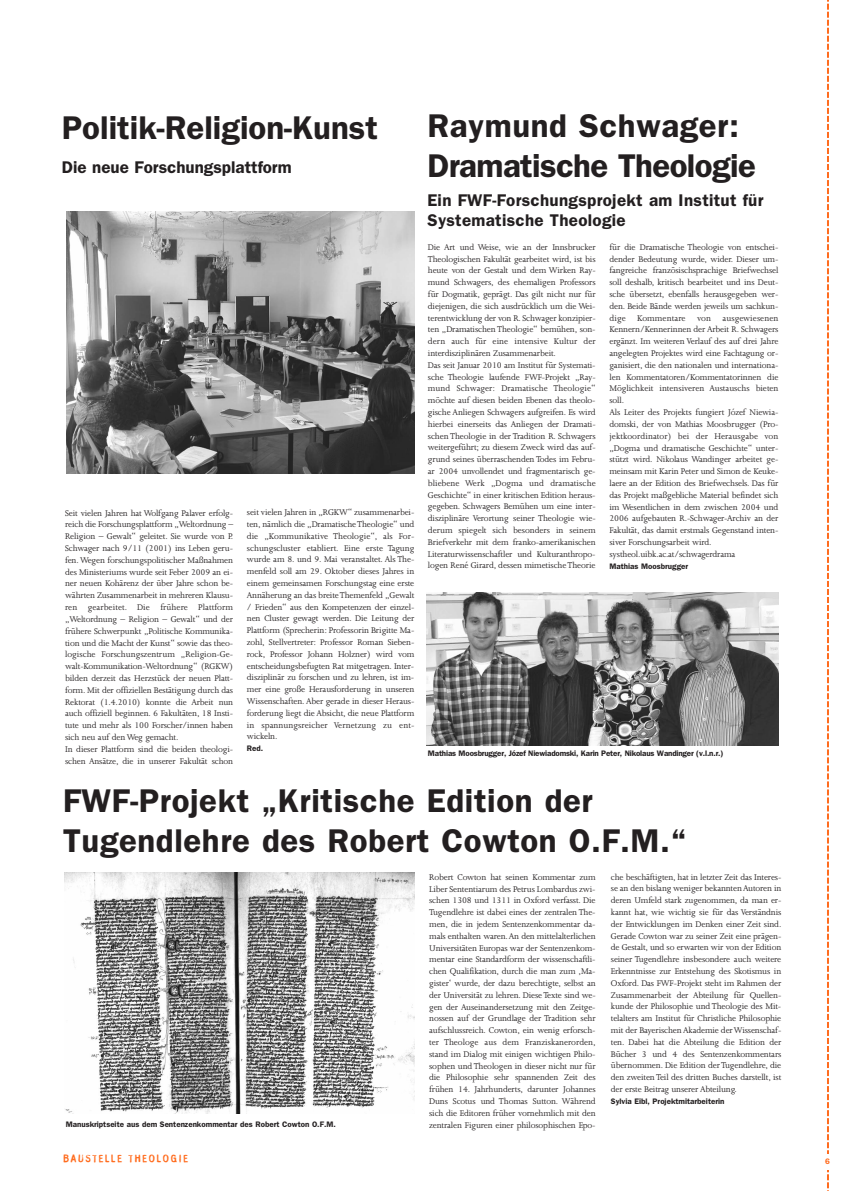
<style>
.page{position:relative;width:842px;height:1191px;background:#fff}
.page>*{position:absolute;margin:0;border:0;box-sizing:border-box;transform-origin:0 0}
.t1{font:600 33px/39.6px "ITC Franklin Gothic Std";letter-spacing:.02em;color:#231f20}
.t2{font:600 33px/39.6px "ITC Franklin Gothic Std";letter-spacing:-.02em;color:#231f20}
.t3{font:600 33px "ITC Franklin Gothic Std";color:#231f20}
.t4{font:600 17px/20.4px "ITC Franklin Gothic Std";letter-spacing:.02em;color:#231f20}
.t5{font:600 17px "ITC Franklin Gothic Std";color:#231f20}
.t6{font:10px "Stamp Gothic";letter-spacing:.1em;color:#ff6c1e}
.t7{font:9.5px/11.8px "Joanna";letter-spacing:-.015em;color:#231f20}
.t8{font:600 8px "ITC Franklin Gothic Std";color:#231f20}
.t9{font:600 8px "ITC Franklin Gothic Std";letter-spacing:-.02em;color:#231f20}
.t10{font:600 8px "ITC Franklin Gothic Std";color:#ff6c1e}
</style>
<div class="page">
<img style="left:64px;top:872px;width:350px;height:241px">
<svg style="left:827px;top:0;width:2px;height:1191px;background:#ff9156"></svg>
<div style="left:824px;top:1154px;width:14px;height:16px;background:#fff"></div>
<img style="left:427px;top:592px;width:352px;height:153px">
<img style="left:66px;top:212px;width:349px;height:261px">
<h1 class="t3" style="left:62px;top:116px;width:318px">Politik-Religion-Kunst</h1>
<h2 class="t5" style="left:62px;top:161px;width:231px">Die neue Forschungsplattform</h2>
<h1 class="t2" style="left:427px;top:109px;width:330px">Raymund Schwager:<br>Dramatische Theologie</h1>
<h2 class="t4" style="left:427px;top:191px;width:337px">Ein FWF-Forschungsprojekt am Institut für<br>Systematische Theologie</h2>
<p class="t7" style="left:428px;top:242px;width:169px">Die Art und Weise, wie an der Innsbrucker Theologischen Fakultät gearbeitet wird, ist bis heute von der Gestalt und dem Wirken Ray&shy;mund Schwagers, des ehemaligen Professors für Dogmatik, geprägt. Das gilt nicht nur für diejenigen, die sich ausdrücklich um die Wei&shy;terentwicklung der von R. Schwager konzipier&shy;ten „Dramatischen Theologie“ bemühen, son&shy;dern auch für eine intensive Kultur der interdisziplinären Zusammenarbeit.<br>Das seit Januar 2010 am Institut für Systemati&shy;sche Theologie laufende FWF-Projekt „Ray&shy;mund Schwager: Dramatische Theologie“ möchte auf diesen beiden Ebenen das theolo&shy;gische Anliegen Schwagers aufgreifen. Es wird hierbei einerseits das Anliegen der Dramati&shy;schen Theologie in der Tradition R. Schwagers weitergeführt; zu diesem Zweck wird das auf&shy;grund seines überraschenden Todes im Febru&shy;ar 2004 unvollendet und fragmentarisch ge&shy;bliebene Werk „Dogma und dramatische Geschichte“ in einer kritischen Edition heraus&shy;gegeben. Schwagers Bemühen um eine inter&shy;disziplinäre Verortung seiner Theologie wie&shy;derum spiegelt sich besonders in seinem Briefverkehr mit dem franko-amerikanischen Literaturwissenschaftler und Kulturanthropo&shy;logen René Girard, dessen mimetische Theorie</p>
<p class="t7" style="left:609px;top:242px;width:171px">für die Dramatische Theologie von entschei&shy;dender Bedeutung wurde, wider. Dieser um&shy;fangreiche französischsprachige Briefwechsel soll deshalb, kritisch bearbeitet und ins Deut&shy;sche übersetzt, ebenfalls herausgegeben wer&shy;den. Beide Bände werden jeweils um sachkun&shy;dige Kommentare von ausgewiesenen Kennern/Kennerinnen der Arbeit R. Schwagers ergänzt. Im weiteren Verlauf des auf drei Jahre angelegten Projektes wird eine Fachtagung or&shy;ganisiert, die den nationalen und internationa&shy;len Kommentatoren/Kommentatorinnen die Möglichkeit intensiveren Austauschs bieten soll.<br>Als Leiter des Projekts fungiert Józef Niewia&shy;domski, der von Mathias Moosbrugger (Pro&shy;jektkoordinator) bei der Herausgabe von „Dogma und dramatische Geschichte“ unter&shy;stützt wird. Nikolaus Wandinger arbeitet ge&shy;meinsam mit Karin Peter und Simon de Keuke&shy;laere an der Edition des Briefwechsels. Das für das Projekt maßgebliche Material befindet sich im Wesentlichen in dem zwischen 2004 und 2006 aufgebauten R.-Schwager-Archiv an der Fakultät, das damit erstmals Gegenstand inten&shy;siver Forschungsarbeit wird. systheol.uibk.ac.at/schwagerdrama</p>
<p class="t7" style="left:65px;top:508px;width:170px">Seit vielen Jahren hat Wolfgang Palaver erfolg&shy;reich die Forschungsplattform „Weltordnung – Religion – Gewalt“ geleitet. Sie wurde von P.<br>Schwager nach 9/11 (2001) ins Leben geru&shy;fen. Wegen forschungspolitischer Maßnahmen des Ministeriums wurde seit Feber 2009 an ei&shy;ner neuen Kohärenz der über Jahre schon be&shy;währten Zusammenarbeit in mehreren Klausu&shy;ren gearbeitet. Die frühere Plattform „Weltordnung – Religion – Gewalt“ und der frühere Schwerpunkt „Politische Kommunika&shy;tion und die Macht der Kunst“ sowie das theo&shy;logische Forschungszentrum „Religion-Ge&shy;walt-Kommunikation-Weltordnung“ (RGKW) bilden derzeit das Herzstück der neuen Platt&shy;form. Mit der offiziellen Bestätigung durch das Rektorat (1.4.2010) konnte die Arbeit nun auch offiziell beginnen. 6 Fakultäten, 18 Insti&shy;tute und mehr als 100 Forscher/innen haben sich neu auf den Weg gemacht.<br>In dieser Plattform sind die beiden theologi&shy;schen Ansätze, die in unserer Fakultät schon</p>
<p class="t7" style="left:247px;top:507px;width:169px;text-align:justify">seit vielen Jahren in „RGKW“ zusammenarbei&shy;ten, nämlich die „Dramatische Theologie“ und die „Kommunikative Theologie“, als For&shy;schungscluster etabliert. Eine erste Tagung wurde am 8. und 9. Mai veranstaltet. Als The&shy;menfeld soll am 29. Oktober dieses Jahres in einem gemeinsamen Forschungstag eine erste Annäherung an das breite Themenfeld „Gewalt / Frieden“ aus den Kompetenzen der einzel&shy;nen Cluster gewagt werden. Die Leitung der Plattform (Sprecherin: Professorin Brigitte Ma&shy;zohl, Stellvertreter: Professor Roman Sieben&shy;rock, Professor Johann Holzner) wird vom entscheidungsbefugten Rat mitgetragen. Inter&shy;disziplinär zu forschen und zu lehren, ist im&shy;mer eine große Herausforderung in unseren Wissenschaften. Aber gerade in dieser Heraus&shy;forderung liegt die Absicht, die neue Plattform in spannungsreicher Vernetzung zu ent&shy;wickeln.</p>
<p class="t8" style="left:609px;top:563px;width:80px">Mathias Moosbrugger</p>
<p class="t8" style="left:247px;top:745px;width:18px">Red.</p>
<h1 class="t1" style="left:63px;top:783px;width:625px">FWF-Projekt „Kritische Edition der<br>Tugendlehre des Robert Cowton O.F.M.“</h1>
<p class="t7" style="left:429px;top:871px;width:168px;text-align:justify">Robert Cowton hat seinen Kommentar zum Liber Sententiarum des Petrus Lombardus zwi&shy;schen 1308 und 1311 in Oxford verfasst. Die Tugendlehre ist dabei eines der zentralen The&shy;men, die in jedem Sentenzenkommentar da&shy;mals enthalten waren. An den mittelalterlichen Universitäten Europas war der Sentenzenkom&shy;mentar eine Standardform der wissenschaftli&shy;chen Qualifikation, durch die man zum ‚Ma&shy;gister‘ wurde, der dazu berechtigte, selbst an der Universität zu lehren. Diese Texte sind we&shy;gen der Auseinandersetzung mit den Zeitge&shy;nossen auf der Grundlage der Tradition sehr aufschlussreich. Cowton, ein wenig erforsch&shy;ter Theologe aus dem Franziskanerorden, stand im Dialog mit einigen wichtigen Philo&shy;sophen und Theologen in dieser nicht nur für die Philosophie sehr spannenden Zeit des frühen 14. Jahrhunderts, darunter Johannes Duns Scotus und Thomas Sutton. Während sich die Editoren früher vornehmlich mit den</p>
<p class="t8" style="left:66px;top:1121px;width:272px">Manuskriptseite aus dem Sentenzenkommentar des Robert Cowton O.F.M.</p>
<p class="t7" style="left:429px;top:1119px;width:168px">zentralen Figuren einer philosophischen Epo-</p>
<p class="t9" style="left:428px;top:750px;width:297px">Mathias Moosbrugger, Józef Niewiadomski, Karin Peter, Nikolaus Wandinger (v.l.n.r.)</p>
<p class="t7" style="left:611px;top:871px;width:172px;text-align:justify">che beschäftigten, hat in letzter Zeit das Interes&shy;se an den bislang weniger bekannten Autoren in deren Umfeld stark zugenommen, da man er&shy;kannt hat, wie wichtig sie für das Verständnis der Entwicklungen im Denken einer Zeit sind.<br>Gerade Cowton war zu seiner Zeit eine prägen&shy;de Gestalt, und so erwarten wir von der Edition seiner Tugendlehre insbesondere auch weitere Erkenntnisse zur Entstehung des Skotismus in Oxford. Das FWF-Projekt steht im Rahmen der Zusammenarbeit der Abteilung für Quellen&shy;kunde der Philosophie und Theologie des Mit&shy;telalters am Institut für Christliche Philosophie mit der Bayerischen Akademie der Wissenschaf&shy;ten. Dabei hat die Abteilung die Edition der Bücher 3 und 4 des Sentenzenkommentars übernommen. Die Edition der Tugendlehre, die den zweiten Teil des dritten Buches darstellt, ist der erste Beitrag unserer Abteilung.</p>
<p class="t8" style="left:611px;top:1098px;width:115px">Sylvia Eibl, Projektmitarbeiterin</p>
<p class="t6" style="left:63px;top:1153px;width:127px">BAU STEL LE THEO LO GIE</p>
<p class="t10" style="left:825px;top:1158px;width:6px">6</p>
</div>
